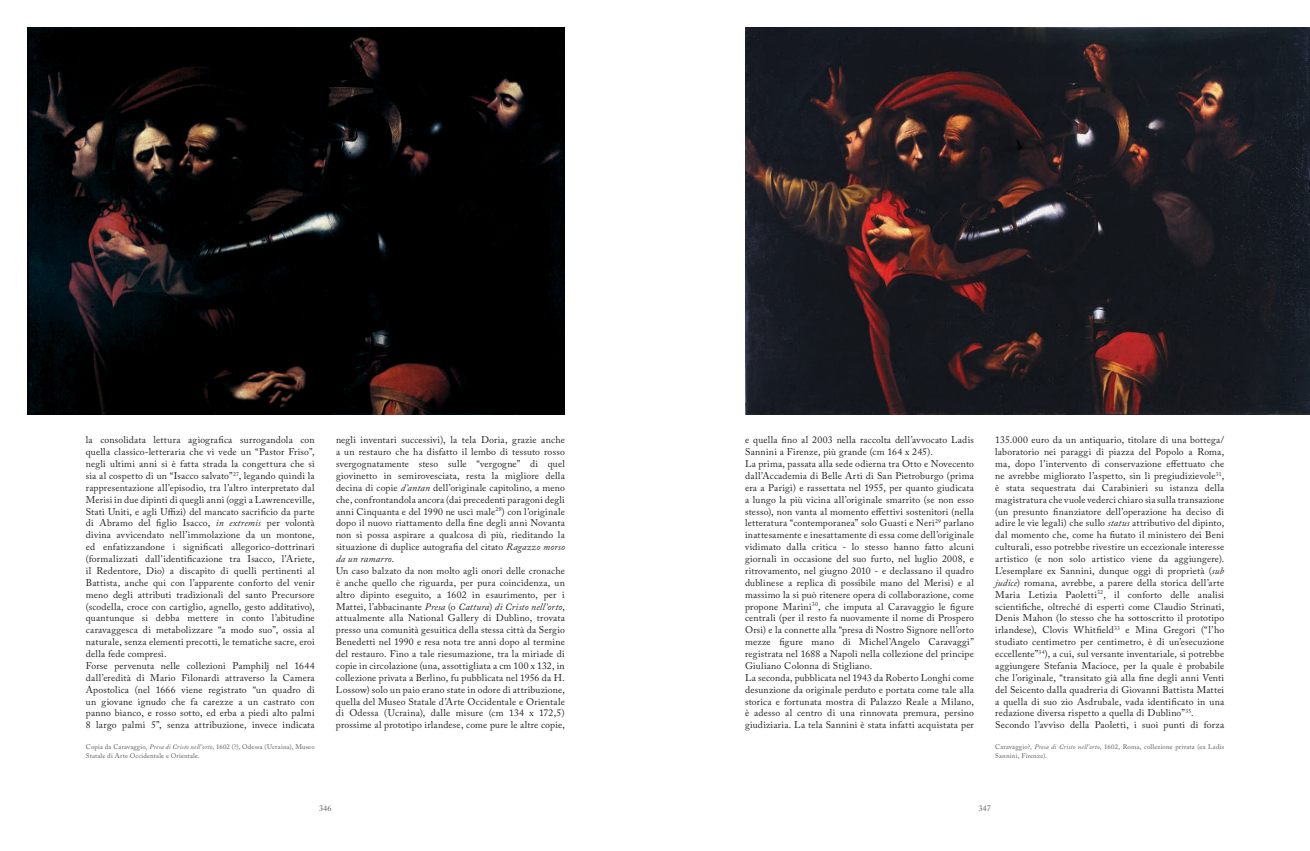
<style>
.page{position:relative;width:1310px;height:851px;background:#fff}
.page>*{position:absolute;margin:0;border:0;box-sizing:border-box;transform-origin:0 0}
.t1{font:9.75px/11.9px "Adobe Caslon Pro";letter-spacing:.015em;color:#231f20}
.t2{font:8.25px "Adobe Caslon Pro";color:#58595b}
.t3{font:6.75px/8.1px "Adobe Caslon Pro";letter-spacing:.025em;color:#58595b}
.s1{font-style:italic}
</style>
<div class="page">
<img style="left:745px;top:27px;width:565px;height:388px">
<img style="left:27px;top:27px;width:538px;height:388px">
<p class="t1" style="left:86px;top:434px;width:230px">la consolidata lettura agiografica surrogandola con quella classico-letteraria che vi vede un “Pastor Friso”, negli ultimi anni si è fatta strada la congettura che si sia al cospetto di un “Isacco salvato”<sup>27</sup>, legando quindi la rappresentazione all’episodio, tra l’altro interpretato dal Merisi in due dipinti di quegli anni (oggi a Lawrenceville, Stati Uniti, e agli Uffizi) del mancato sacrificio da parte di Abramo del figlio Isacco, <span class="s1">in extremis</span> per volontà divina avvicendato nell’immolazione da un montone, ed enfatizzandone i significati allegorico-dottrinari (formalizzati dall'identificazione tra Isacco, l'Ariete, il Redentore, Dio) a discapito di quelli pertinenti al Battista, anche qui con l’apparente conforto del venir meno degli attributi tradizionali del santo Precursore (scodella, croce con cartiglio, agnello, gesto additativo), quantunque si debba mettere in conto l’abitudine caravaggesca di metabolizzare “a modo suo”, ossia al naturale, senza elementi precotti, le tematiche sacre, eroi della fede compresi.<br>Forse pervenuta nelle collezioni Pamphilj nel 1644 dall’eredità di Mario Filonardi attraverso la Camera Apostolica (nel 1666 viene registrato “un quadro di un giovane ignudo che fa carezze a un castrato con panno bianco, e rosso sotto, ed erba a piedi alto palmi 8 largo palmi 5”, senza attribuzione, invece indicata</p>
<p class="t1" style="left:336px;top:434px;width:230px">negli inventari successivi), la tela Doria, grazie anche a un restauro che ha disfatto il lembo di tessuto rosso svergognatamente steso sulle “vergogne” di quel giovinetto in semirovesciata, resta la migliore della decina di copie <span class="s1">d’antan</span> dell’originale capitolino, a meno che, confrontandola ancora (dai precedenti paragoni degli anni Cinquanta e del 1990 ne uscì male<sup>28</sup>) con l’originale dopo il nuovo riattamento della fine degli anni Novanta non si possa aspirare a qualcosa di più, rieditando la situazione di duplice autografia del citato <span class="s1">Ragazzo morso da un ramarro</span>.<br>Un caso balzato da non molto agli onori delle cronache è anche quello che riguarda, per pura coincidenza, un altro dipinto eseguito, a 1602 in esaurimento, per i Mattei, l’abbacinante <span class="s1">Presa</span> (o <span class="s1">Cattura</span>) <span class="s1">di Cristo nell’orto</span>, attualmente alla National Gallery di Dublino, trovata presso una comunità gesuitica della stessa città da Sergio Benedetti nel 1990 e resa nota tre anni dopo al termine del restauro. Fino a tale riesumazione, tra la miriade di copie in circolazione (una, assottigliata a cm 100 x 132, in collezione privata a Berlino, fu pubblicata nel 1956 da H.<br>Lossow) solo un paio erano state in odore di attribuzione, quella del Museo Statale d’Arte Occidentale e Orientale di Odessa (Ucraina), dalle misure (cm 134 x 172,5) prossime al prototipo irlandese, come pure le altre copie,</p>
<p class="t1" style="left:745px;top:434px;width:230px">e quella fino al 2003 nella raccolta dell’avvocato Ladis Sannini a Firenze, più grande (cm 164 x 245).<br>La prima, passata alla sede odierna tra Otto e Novecento dall’Accademia di Belle Arti di San Pietroburgo (prima era a Parigi) e rassettata nel 1955, per quanto giudicata a lungo la più vicina all’originale smarrito (se non esso stesso), non vanta al momento effettivi sostenitori (nella letteratura “contemporanea” solo Guasti e Neri<sup>29</sup> parlano inattesamente e inesattamente di essa come dell’originale vidimato dalla critica - lo stesso hanno fatto alcuni giornali in occasione del suo furto, nel luglio 2008, e ritrovamento, nel giugno 2010 - e declassano il quadro dublinese a replica di possibile mano del Merisi) e al massimo la si può ritenere opera di collaborazione, come propone Marini<sup>30</sup>, che imputa al Caravaggio le figure centrali (per il resto fa nuovamente il nome di Prospero Orsi) e la connette alla “presa di Nostro Signore nell’orto mezze figure mano di Michel’Angelo Caravaggi” registrata nel 1688 a Napoli nella collezione del principe Giuliano Colonna di Stigliano.<br>La seconda, pubblicata nel 1943 da Roberto Longhi come desunzione da originale perduto e portata come tale alla storica e fortunata mostra di Palazzo Reale a Milano, è adesso al centro di una rinnovata premura, persino giudiziaria. La tela Sannini è stata infatti acquistata per</p>
<p class="t1" style="left:995px;top:434px;width:230px">135.000 euro da un antiquario, titolare di una bottega/ laboratorio nei paraggi di piazza del Popolo a Roma, ma, dopo l’intervento di conservazione effettuato che ne avrebbe migliorato l’aspetto, sin lì pregiudizievole<sup>31</sup>, è stata sequestrata dai Carabinieri su istanza della magistratura che vuole vederci chiaro sia sulla transazione (un presunto finanziatore dell’operazione ha deciso di adire le vie legali) che sullo <span class="s1">status</span> attributivo del dipinto, dal momento che, come ha fiutato il ministero dei Beni culturali, esso potrebbe rivestire un eccezionale interesse artistico (e non solo artistico viene da aggiungere).<br>L’esemplare ex Sannini, dunque oggi di proprietà (<span class="s1">sub judice</span>) romana, avrebbe, a parere della storica dell’arte Maria Letizia Paoletti<sup>32</sup>, il conforto delle analisi scientifiche, oltreché di esperti come Claudio Strinati, Denis Mahon (lo stesso che ha sottoscritto il prototipo irlandese), Clovis Whitfield<sup>33</sup> e Mina Gregori (“l’ho studiato centimetro per centimetro, è di un’esecuzione eccellente”<sup>34</sup>), a cui, sul versante inventariale, si potrebbe aggiungere Stefania Macioce, per la quale è probabile che l’originale, “transitato già alla fine degli anni Venti del Seicento dalla quadreria di Giovanni Battista Mattei a quella di suo zio Asdrubale, vada identificato in una redazione diversa rispetto a quella di Dublino”<sup>35</sup>.<br>Secondo l’avviso della Paoletti, i suoi punti di forza</p>
<p class="t3" style="left:86px;top:743px;width:230px">Copia da Caravaggio, <span class="s1">Presa di Cristo nell’orto</span>, 1602 (?), Odessa (Ucraina), Museo<br>Statale di Arte Occidentale e Orientale.</p>
<p class="t3" style="left:995px;top:743px;width:230px">Caravaggio?, <span class="s1">Presa di Cristo nell’orto</span>, 1602, Roma, collezione privata (ex Ladis<br>Sannini, Firenze).</p>
<p class="t2" style="left:319px;top:803px;width:14px">346</p>
<p class="t2" style="left:978px;top:803px;width:14px">347</p>
</div>
